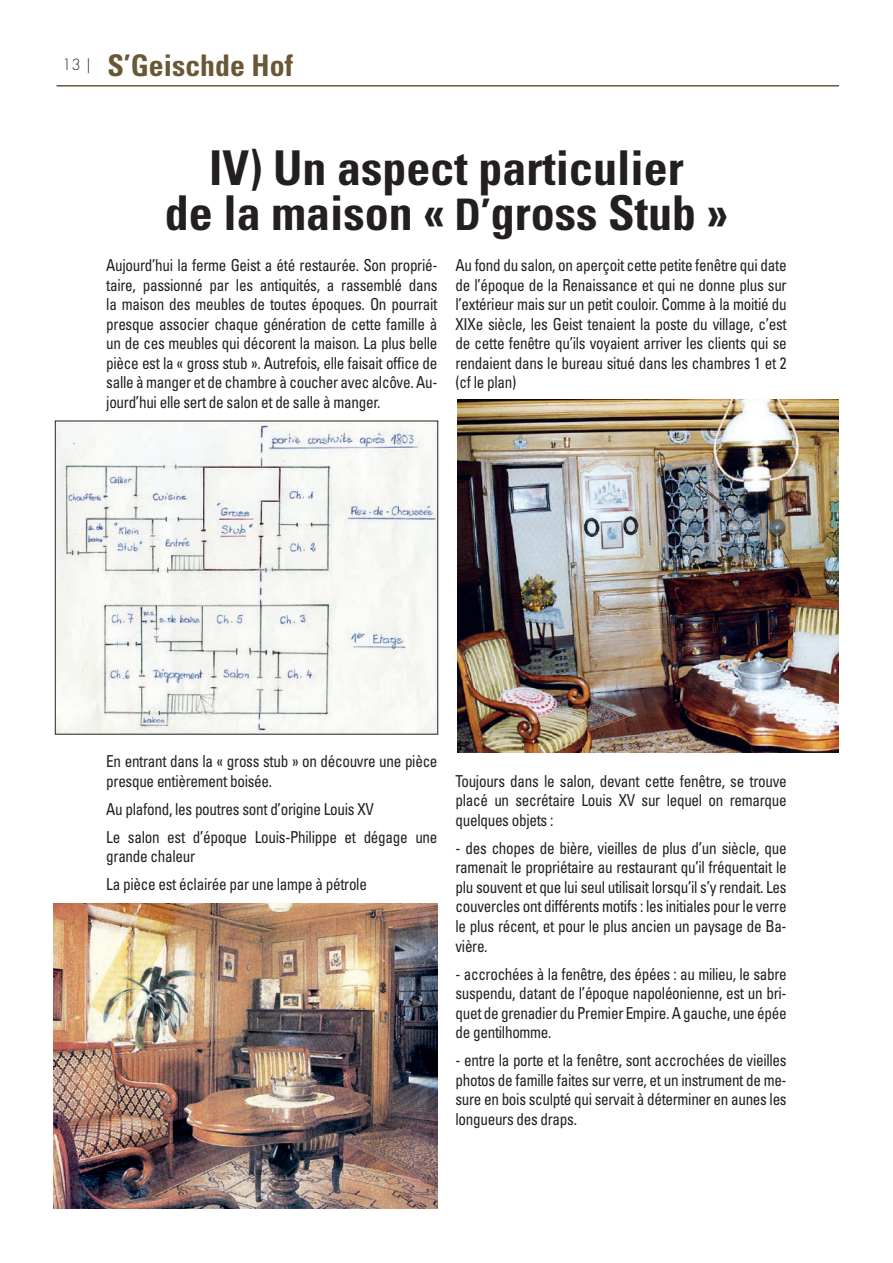
<style>
.page{position:relative;width:893px;height:1263px;background:#fff}
.page>*{position:absolute;margin:0;border:0;box-sizing:border-box;transform-origin:0 0}
.t1{font:700 condensed 48px/45px "Univers LT Std";color:#231f20;text-align:center}
.t2{font:700 condensed 29.85px "Univers LT Std";color:#695736}
.t3{font:condensed 16.5px/19.5px "Univers LT Std";letter-spacing:-.02em;color:#231f20;text-align:justify;scale:.92 1}
.t4{font:300 15px "Futura Std";color:#231f20}
.s1{font-size:43.5px}
</style>
<div class="page">
<hr style="left:57px;top:85px;width:782px;height:2px;background:#695736">
<img style="left:57px;top:423px;width:379px;height:309px">
<div style="left:55px;top:421px;width:383px;height:313px;border:1px solid #231f20"></div>
<img style="left:54px;top:904px;width:383px;height:305px">
<img style="left:457px;top:400px;width:382px;height:353px">
<p class="t4" style="left:62px;top:56px;width:30px">13 |</p>
<h2 class="t2" style="left:108px;top:47px;width:187px">S’Geischde Hof</h2>
<h1 class="t1" style="left:165px;top:145px;width:565px">IV) Un aspect particulier<br>de la maison « <span class="s1">D’</span>gross Stub »</h1>
<p class="t3" style="left:106px;top:255px;width:361px">Aujourd’hui la ferme Geist a été restaurée. Son proprié&shy;taire, passionné par les antiquités, a rassemblé dans la maison des meubles de toutes époques. On pourrait presque associer chaque génération de cette famille à un de ces meubles qui décorent la maison. La plus belle pièce est la « gross stub ». Autrefois, elle faisait office de salle à manger et de chambre à coucher avec alcôve. Au&shy;jourd’hui elle sert de salon et de salle à manger.</p>
<p class="t3" style="left:455px;top:255px;width:362px">Au fond du salon, on aperçoit cette petite fenêtre qui date de l’époque de la Renaissance et qui ne donne plus sur l’extérieur mais sur un petit couloir. Comme à la moitié du XIXe siècle, les Geist tenaient la poste du village, c’est de cette fenêtre qu’ils voyaient arriver les clients qui se rendaient dans le bureau situé dans les chambres 1 et 2 (cf le plan)</p>
<p class="t3" style="left:106px;top:751px;width:362px">En entrant dans la « gross stub » on découvre une pièce presque entièrement boisée.</p>
<p class="t3" style="left:106px;top:795px;width:361px;line-height:28px">Au plafond, les poutres sont d’origine Louis XV<br>Le salon est d’époque Louis-Philippe et dégage une</p>
<p class="t3" style="left:106px;top:842px;width:285px;line-height:28px">grande chaleur<br>La pièce est éclairée par une lampe à pétrole</p>
<p class="t3" style="left:455px;top:771px;width:362px">Toujours dans le salon, devant cette fenêtre, se trouve placé un secrétaire Louis XV sur lequel on remarque quelques objets :</p>
<p class="t3" style="left:455px;top:838px;width:361px">- des chopes de bière, vieilles de plus d’un siècle, que ramenait le propriétaire au restaurant qu’il fréquentait le plu souvent et que lui seul utilisait lorsqu’il s’y rendait. Les couvercles ont différents motifs : les initiales pour le verre le plus récent, et pour le plus ancien un paysage de Ba&shy;vière.</p>
<p class="t3" style="left:455px;top:964px;width:361px">- accrochées à la fenêtre, des épées : au milieu, le sabre suspendu, datant de l’époque napoléonienne, est un bri&shy;quet de grenadier du Premier Empire. A gauche, une épée de gentilhomme.</p>
<p class="t3" style="left:455px;top:1050px;width:361px">- entre la porte et la fenêtre, sont accrochées de vieilles photos de famille faites sur verre, et un instrument de me&shy;sure en bois sculpté qui servait à déterminer en aunes les longueurs des draps.</p>
</div>
